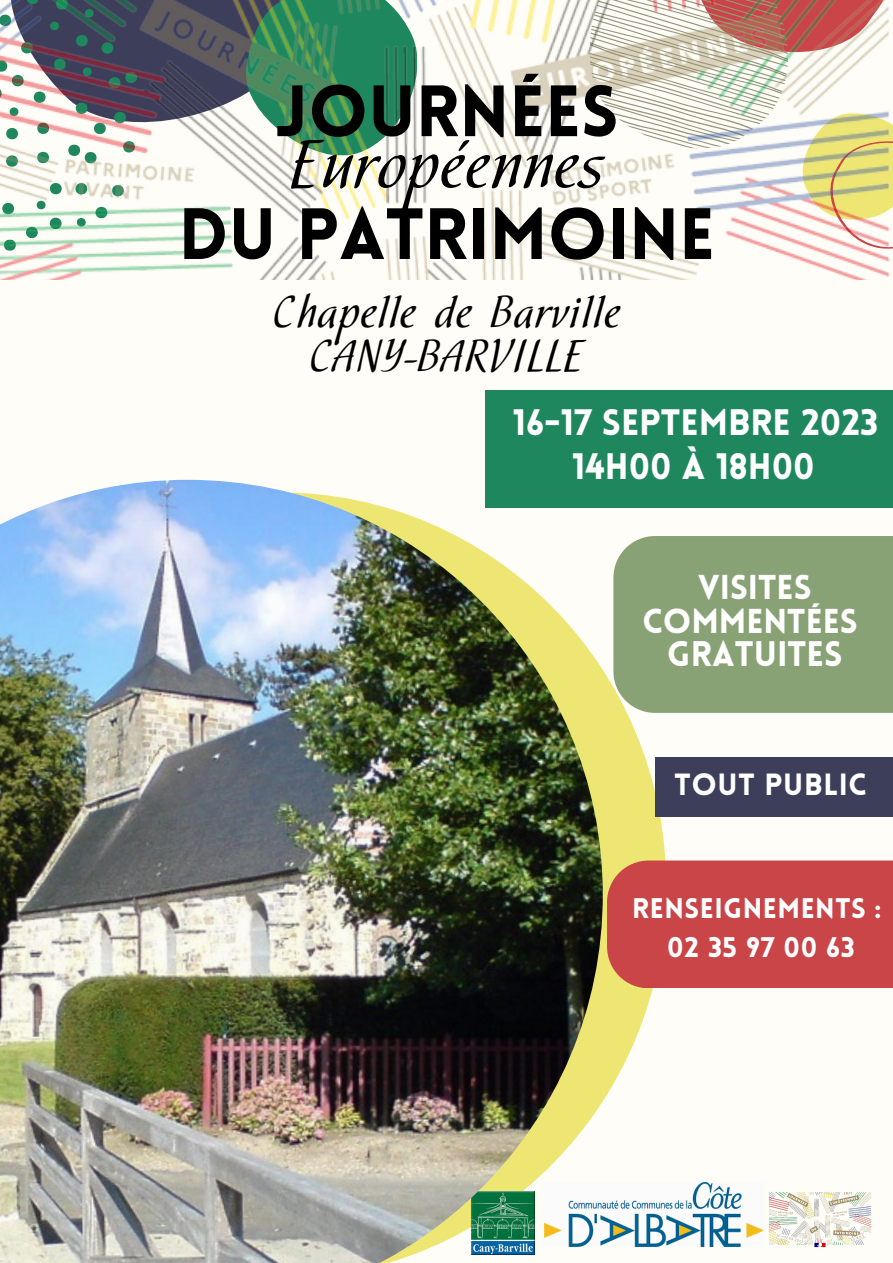
<style>
.page{position:relative;width:893px;height:1263px;background:#fffdf7}
.page>*{position:absolute;margin:0;border:0;box-sizing:border-box;transform-origin:0 0}
.t1{font:900 70.95px "Lovelo";color:#000}
.t2{font:67.8px "Hortensia";color:#000}
.t3{font:45px "Hortensia";color:#000}
.t4{font:900 36px "Lovelo";color:#fff}
.t5{font:900 34.72px "Lovelo";color:#fff}
.t6{font:900 33.75px/33.8px "Lovelo";color:#fff;text-align:center}
.t7{font:900 30px "Lovelo";letter-spacing:.02em;color:#fff}
.t8{font:900 27.75px "Lovelo";letter-spacing:.02em;color:#fff}
</style>
<div class="page">
<svg style="left:603px;top:507px;width:63px;height:740px"></svg>
<img style="left:603px;top:1182px;width:160px;height:64px">
<div style="left:613px;top:536px;width:280px;height:177px;background:#88a275"></div>
<img style="left:0;top:480px;width:603px;height:783px">
<div style="left:486px;top:390px;width:407px;height:117px;background:#1e875d"></div>
<img style="left:0;top:0;width:893px;height:280px">
<div style="left:655px;top:757px;width:238px;height:60px;background:#3d3e5a"></div>
<div style="left:607px;top:860px;width:286px;height:128px;background:#c94547"></div>
<img style="left:763px;top:1192px;width:108px;height:56px">
<p class="t1" style="left:275px;top:83px;width:345px">JOURNÉES</p>
<p class="t2" style="left:289px;top:122px;width:317px">Européennes</p>
<p class="t1" style="left:179px;top:206px;width:538px">DU PATRIMOINE</p>
<p class="t3" style="left:273px;top:283px;width:349px">Chapelle de Barville</p>
<p class="t3" style="left:310px;top:328px;width:276px">CANY-BARVILLE</p>
<p class="t4" style="left:513px;top:408px;width:367px">16-17 SEPTEMBRE 2023</p>
<p class="t4" style="left:572px;top:452px;width:244px">14H00 À 18H00</p>
<p class="t6" style="left:642px;top:573px;width:217px">VISITES<br>COMMENTÉES</p>
<p class="t5" style="left:667px;top:640px;width:177px">GRATUITES</p>
<p class="t7" style="left:674px;top:773px;width:194px">TOUT PUBLIC</p>
<p class="t8" style="left:632px;top:897px;width:250px">RENSEIGNEMENTS :</p>
<p class="t8" style="left:667px;top:936px;width:189px">02 35 97 00 63</p>
</div>
